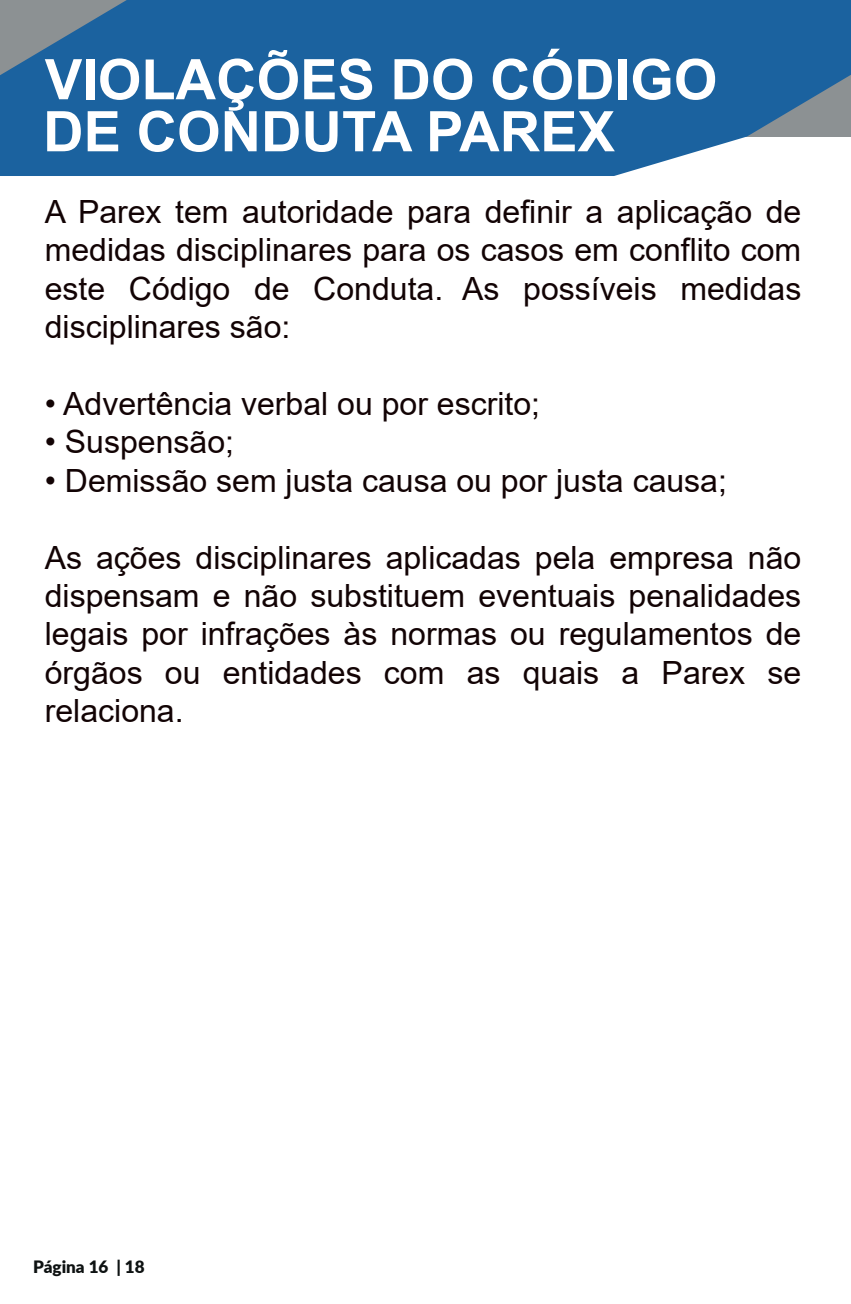
<style>
.page{position:relative;width:851px;height:1304px;background:#fff}
.page>*{position:absolute;margin:0;border:0;box-sizing:border-box;transform-origin:0 0}
.t1{font:700 56px/52px "Arial";color:#fff}
.t2{font:32px/38.4px "Arial";color:#120304;text-align:justify}
.t3{font:900 17.2px "Lato";color:#0e1212}
</style>
<div class="page">
<svg style="left:0;top:0;width:850px;height:176px;background:#2b6ba2"></svg>
<h1 class="t1" style="left:43px;top:54px;width:675px">VIOLAÇÕES DO CÓDIGO<br>DE CONDUTA PAREX</h1>
<p class="t2" style="left:45px;top:192px;width:758px">A Parex tem autoridade para definir a aplicação de medidas disciplinares para os casos em conflito com este Código de Conduta. As possíveis medidas disciplinares são:</p>
<p class="t2" style="left:45px;top:384px;width:496px">• Advertência verbal ou por escrito;</p>
<p class="t2" style="left:45px;top:423px;width:191px">• Suspensão;</p>
<p class="t2" style="left:45px;top:461px;width:683px">• Demissão sem justa causa ou por justa causa;</p>
<p class="t2" style="left:45px;top:538px;width:757px">As ações disciplinares aplicadas pela empresa não dispensam e não substituem eventuais penalidades legais por infrações às normas ou regulamentos de órgãos ou entidades com as quais a Parex se relaciona.</p>
<p class="t3" style="left:33px;top:1254px;width:113px">Página 16 | 18</p>
</div>
